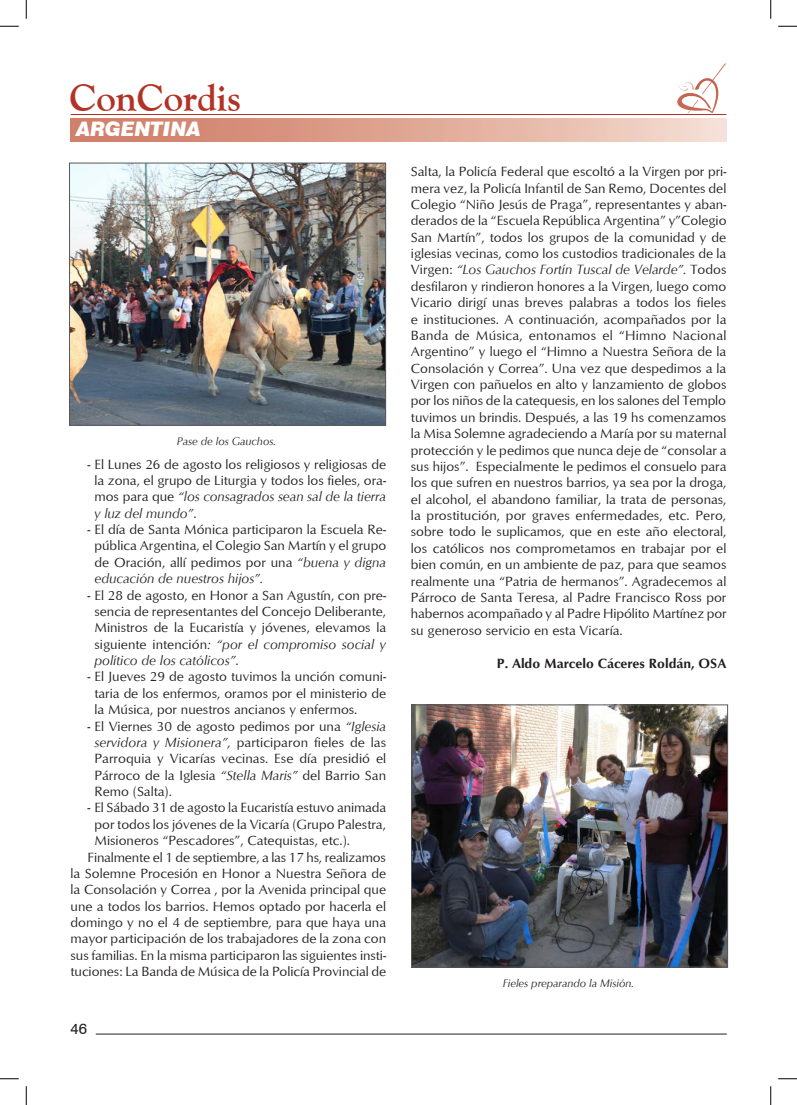
<style>
.page{position:relative;width:797px;height:1105px;background:#fff}
.page>*{position:absolute;margin:0;border:0;box-sizing:border-box;transform-origin:0 0}
.t1{font:700 37.5px "Goudy Old Style BT";color:#b23326}
.Subtítulo_1{font:italic 900 20px "Swiss 721 BT";color:#fff}
.t2{font:15px "Swiss 721 BT";color:#231f20}
.GENERAL{font:13.75px/16.4px "Optimum";color:#231f20;text-align:justify}
.GENERAL-2{font:700 13.75px "Optimum";color:#231f20}
.PIE_FOTO{font:italic 11.25px "Optimum";color:#231f20}
.s1{font-style:italic}
</style>
<div class="page">
<hr style="left:71px;top:114px;width:655px;height:1px;background:#b23326">
<img style="left:677px;top:63px;width:49px;height:51px">
<hr style="left:96px;top:1034px;width:630px;height:1px;background:#231f20">
<img style="left:71px;top:165px;width:313px;height:259px">
<div style="left:69px;top:163px;width:317px;height:263px;border:1px solid #57585a"></div>
<img style="left:413px;top:707px;width:313px;height:258px">
<div style="left:411px;top:705px;width:317px;height:262px;border:1px solid #57585a"></div>
<svg style="left:0;top:25px;width:19px;height:2px"></svg>
<svg style="left:778px;top:25px;width:19px;height:2px"></svg>
<svg style="left:0;top:1078px;width:19px;height:1px"></svg>
<svg style="left:778px;top:1078px;width:19px;height:1px"></svg>
<svg style="left:25px;top:0;width:2px;height:19px"></svg>
<svg style="left:25px;top:1086px;width:2px;height:19px"></svg>
<svg style="left:770px;top:0;width:1px;height:19px"></svg>
<svg style="left:770px;top:1086px;width:1px;height:19px"></svg>
<p class="t1" style="left:69px;top:75px;width:173px">ConCordis</p>
<p class="Subtítulo_1" style="left:76px;top:117px;width:126px">ARGENTINA</p>
<p class="PIE_FOTO" style="left:177px;top:435px;width:101px">Pase de los Gauchos.</p>
<p class="GENERAL" style="left:94px;top:455px;width:293px;text-indent:-7px">- El Lunes 26 de agosto los religiosos y religiosas de la zona, el grupo de Liturgia y todos los fieles, ora&shy;mos para que <span class="s1">“los consagrados sean sal de la tierra y luz del mundo”</span>.</p>
<p class="GENERAL" style="left:94px;top:521px;width:293px;text-indent:-7px">- El día de Santa Mónica participaron la Escuela Re&shy;pública Argentina, el Colegio San Martín y el grupo de Oración, allí pedimos por una <span class="s1">“buena y digna educación de nuestros hijos”.</span></p>
<p class="GENERAL" style="left:94px;top:586px;width:293px;text-indent:-7px">- El 28 de agosto, en Honor a San Agustín, con pre&shy;sencia de representantes del Concejo Deliberante, Ministros de la Eucaristía y jóvenes, elevamos la siguiente intención<span class="s1">: “por el compromiso social y político de los católicos”</span>.</p>
<p class="GENERAL" style="left:94px;top:668px;width:293px;text-indent:-7px">- El Jueves 29 de agosto tuvimos la unción comuni&shy;taria de los enfermos, oramos por el ministerio de la Música, por nuestros ancianos y enfermos.</p>
<p class="GENERAL" style="left:94px;top:717px;width:293px;text-indent:-7px">- El Viernes 30 de agosto pedimos por una <span class="s1">“Iglesia servidora y Misionera”,</span> participaron fieles de las Parroquia y Vicarías vecinas. Ese día presidió el Párroco de la Iglesia <span class="s1">“Stella Maris”</span> del Barrio San Remo (Salta).</p>
<p class="GENERAL" style="left:94px;top:799px;width:293px;text-indent:-7px">- El Sábado 31 de agosto la Eucaristía estuvo animada por todos los jóvenes de la Vicaría (Grupo Palestra, Misioneros “Pescadores”, Catequistas, etc.).</p>
<p class="GENERAL" style="left:71px;top:848px;width:317px;text-indent:17px">Finalmente el 1 de septiembre, a las 17 hs, realizamos la Solemne Procesión en Honor a Nuestra Señora de la Consolación y Correa , por la Avenida principal que une a todos los barrios. Hemos optado por hacerla el domingo y no el 4 de septiembre, para que haya una mayor participación de los trabajadores de la zona con sus familias. En la misma participaron las siguientes insti&shy;tuciones: La Banda de Música de la Policía Provincial de</p>
<p class="t2" style="left:71px;top:1018px;width:18px">46</p>
<p class="GENERAL" style="left:411px;top:163px;width:317px">Salta, la Policía Federal que escoltó a la Virgen por pri&shy;mera vez, la Policía Infantil de San Remo, Docentes del Colegio “Niño Jesús de Praga”, representantes y aban&shy;derados de la “Escuela República Argentina” y”Colegio San Martín”, todos los grupos de la comunidad y de iglesias vecinas, como los custodios tradicionales de la Virgen: <span class="s1">“Los Gauchos Fortín Tuscal de Velarde”.</span> Todos desfilaron y rindieron honores a la Virgen, luego como Vicario dirigí unas breves palabras a todos los fieles e instituciones. A continuación, acompañados por la Banda de Música, entonamos el “Himno Nacional Argentino” y luego el “Himno a Nuestra Señora de la Consolación y Correa”. Una vez que despedimos a la Virgen con pañuelos en alto y lanzamiento de globos por los niños de la catequesis, en los salones del Templo tuvimos un brindis. Después, a las 19 hs comenzamos la Misa Solemne agradeciendo a María por su maternal protección y le pedimos que nunca deje de “consolar a sus hijos”. Especialmente le pedimos el consuelo para los que sufren en nuestros barrios, ya sea por la droga, el alcohol, el abandono familiar, la trata de personas, la prostitución, por graves enfermedades, etc. Pero, sobre todo le suplicamos, que en este año electoral, los católicos nos comprometamos en trabajar por el bien común, en un ambiente de paz, para que seamos realmente una “Patria de hermanos”. Agradecemos al Párroco de Santa Teresa, al Padre Francisco Ross por habernos acompañado y al Padre Hipólito Martínez por su generoso servicio en esta Vicaría.</p>
<p class="GENERAL-2" style="left:497px;top:655px;width:231px">P. Aldo Marcelo Cáceres Roldán, OSA</p>
<p class="PIE_FOTO" style="left:503px;top:977px;width:133px">Fieles preparando la Misión.</p>
</div>
